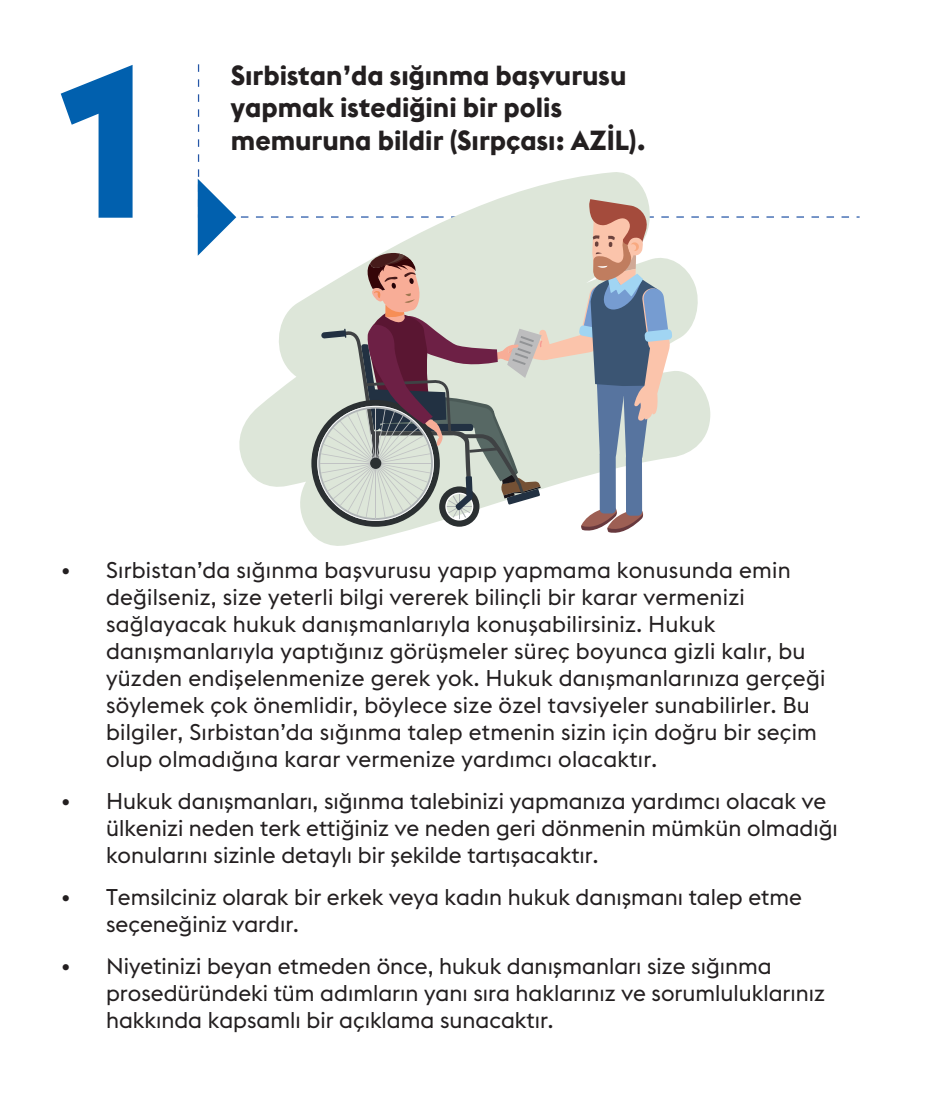
<style>
.page{position:relative;width:927px;height:1095px;background:#fff}
.page>*{position:absolute;margin:0;border:0;box-sizing:border-box;transform-origin:0 0}
.t1{font:800 200px "Albula";color:#0160ae}
.t2{font:700 27.5px/32.5px "Euclid Flex";color:#231f20}
.t3{font:22.5px/27px "Euclid Flex";letter-spacing:.01em;color:#231f20}
</style>
<div class="page">
<svg style="left:198px;top:179px;width:36px;height:77px"></svg>
<svg style="left:234px;top:172px;width:476px;height:374px"></svg>
<svg style="left:311px;top:199px;width:361px;height:335px;background:#bfbebc"></svg>
<h1 class="t1" style="left:61px;top:-35px;width:87px">1</h1>
<p class="t2" style="left:231px;top:58px;width:416px">Sırbistan’da sığınma başvurusu yapmak istediğini bir polis memuruna bildir (Sırpçası: AZİL).</p>
<p class="t3" style="left:106px;top:556px;width:720px;text-indent:-45px">• Sırbistan’da sığınma başvurusu yapıp yapmama konusunda emin değilseniz, size yeterli bilgi vererek bilinçli bir karar vermenizi sağlayacak hukuk danışmanlarıyla konuşabilirsiniz. Hukuk danışmanlarıyla yaptığınız görüşmeler süreç boyunca gizli kalır, bu yüzden endişelenmenize gerek yok. Hukuk danışmanlarınıza gerçeği söylemek çok önemlidir, böylece size özel tavsiyeler sunabilirler. Bu bilgiler, Sırbistan’da sığınma talep etmenin sizin için doğru bir seçim olup olmadığına karar vermenize yardımcı olacaktır.</p>
<p class="t3" style="left:106px;top:787px;width:733px;text-indent:-45px">• Hukuk danışmanları, sığınma talebinizi yapmanıza yardımcı olacak ve ülkenizi neden terk ettiğiniz ve neden geri dönmenin mümkün olmadığı konularını sizinle detaylı bir şekilde tartışacaktır.</p>
<p class="t3" style="left:106px;top:883px;width:697px;text-indent:-45px">• Temsilciniz olarak bir erkek veya kadın hukuk danışmanı talep etme seçeneğiniz vardır.</p>
<p class="t3" style="left:106px;top:952px;width:720px;text-indent:-45px">• Niyetinizi beyan etmeden önce, hukuk danışmanları size sığınma prosedüründeki tüm adımların yanı sıra haklarınız ve sorumluluklarınız hakkında kapsamlı bir açıklama sunacaktır.</p>
</div>
